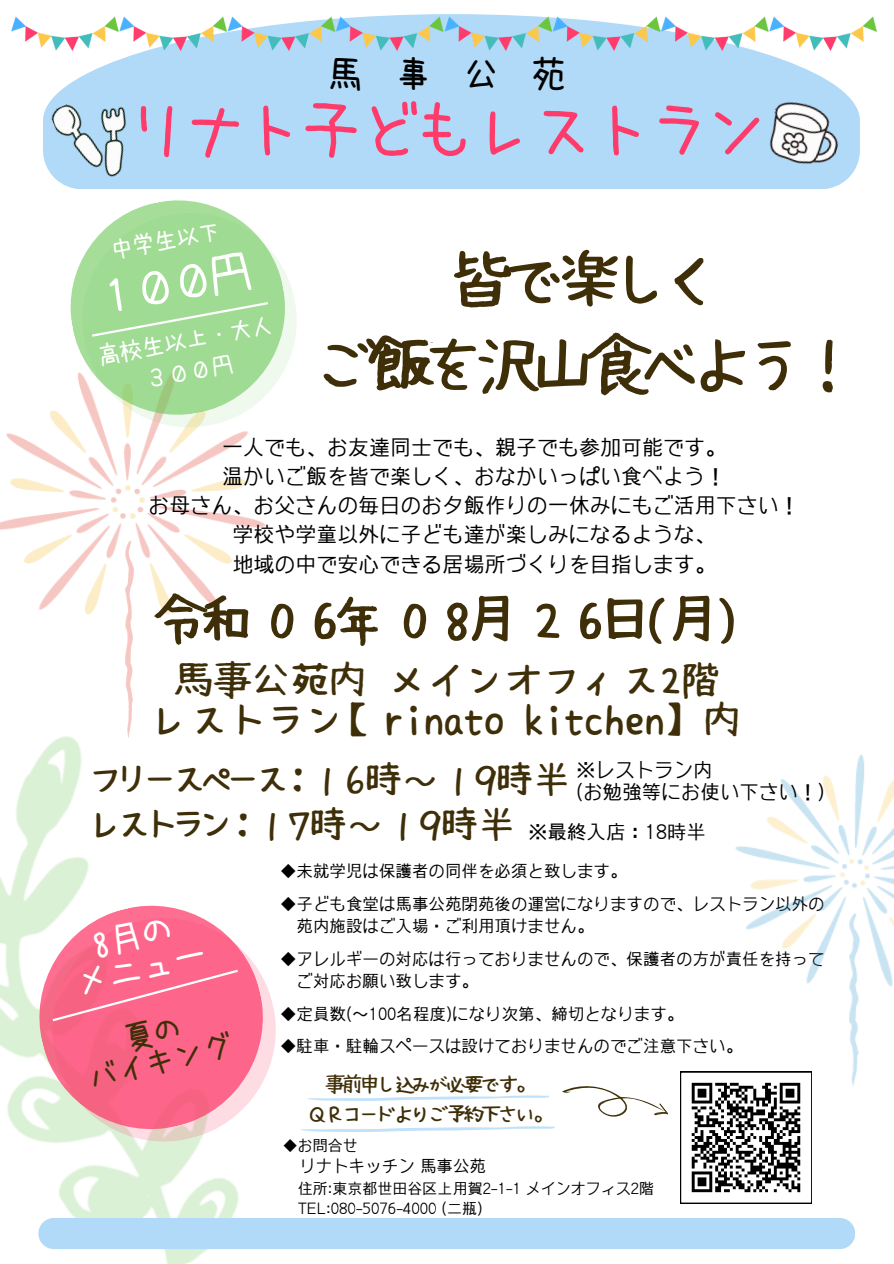
<style>
.page{position:relative;width:894px;height:1264px;background:#fff}
.page>*{position:absolute;margin:0;border:0;box-sizing:border-box;transform-origin:0 0}
.t1{font:69px "uzura font";letter-spacing:-.16em;color:#fe3b6a}
.t2{font:61.5px/85.5px "Hanazome Font";letter-spacing:-.13em;color:#3f2f09;text-align:center}
.t3{font:51px "Hanazome Font";letter-spacing:-.08em;color:#3f2f09}
.t4{font:48px "uzura font";color:#fff}
.t5{font:37.65px "uzura font";color:#000}
.t6{font:37.5px/39.3px "Hanazome Font";letter-spacing:.035em;color:#3f2f09;text-align:center}
.t7{font:36.75px/32.7px "uzura font";color:#fff;text-align:center}
.t8{font:34.5px "Hanazome Font";letter-spacing:-.2em;color:#3f2f09}
.t9{font:32.25px/29.2px "uzura font";color:#3f2f09;text-align:center}
.t10{font:24px "uzura font";color:#fff}
.t11{font:21px "Ume Hy Gothic";color:#000}
.t12{font:19.5px "Ume Hy Gothic";color:#000}
.t13{font:19.5px "Hanazome Font";letter-spacing:-.11em;color:#3f2f09}
.t14{font:16.5px "Ume Hy Gothic";color:#000}
.t15{font:15px "Ume Hy Gothic";color:#000}
</style>
<div class="page">
<img style="left:0;top:410px;width:266px;height:235px">
<img style="left:0;top:645px;width:398px;height:618px">
<svg style="left:45px;top:51px;width:813px;height:60px;background:#b8ddf8"></svg>
<div style="left:43px;top:111px;width:816px;height:78px;background:#b1daf8"></div>
<img style="left:49px;top:83px;width:102px;height:106px">
<img style="left:12px;top:14px;width:865px;height:37px">
<svg style="left:73px;top:300px;width:224px;height:136px"></svg>
<svg style="left:62px;top:200px;width:232px;height:223px;fill:#9fdb92"></svg>
<svg style="left:89px;top:300px;width:181px;height:38px;background:#a4dd98"></svg>
<div style="left:38px;top:1217px;width:817px;height:32px;background:#b1daf8;border-radius:16px"></div>
<svg style="left:41px;top:906px;width:246px;height:246px"></svg>
<svg style="left:28px;top:894px;width:246px;height:246px"></svg>
<svg style="left:50px;top:968px;width:190px;height:54px;background:#fb6b8c"></svg>
<svg style="left:307px;top:1095px;width:242px;height:5px"></svg>
<svg style="left:301px;top:1126px;width:253px;height:5px"></svg>
<img style="left:762px;top:96px;width:84px;height:79px">
<svg style="left:333px;top:1204px;width:4px;height:8px"></svg>
<svg style="left:350px;top:1204px;width:4px;height:8px"></svg>
<svg style="left:373px;top:1204px;width:4px;height:8px"></svg>
<svg style="left:562px;top:1086px;width:106px;height:31px"></svg>
<svg style="left:380px;top:1010px;width:14px;height:7px"></svg>
<img style="left:735px;top:754px;width:158px;height:344px">
<svg style="left:680px;top:1071px;width:131px;height:132px"></svg>
<h4 class="t5" style="left:326px;top:55px;width:242px">馬事公苑</h4>
<p class="t1" style="left:121px;top:95px;width:651px">リナト子どもレストラン</p>
<p class="t10" style="left:108px;top:239px;width:114px;rotate:-10deg">中学生以下</p>
<h1 class="t4" style="left:89px;top:274px;width:165px;rotate:-10deg">１００円</h1>
<p class="t10" style="left:95px;top:344px;width:181px;rotate:-10deg">高校生以上・大人</p>
<h6 class="t10" style="left:143px;top:368px;width:92px;rotate:-10deg">３００円</h6>
<p class="t2" style="left:318px;top:236px;width:545px">皆で楽しく<br>ご飯を沢山食べよう！</p>
<p class="t11" style="left:222px;top:436px;width:505px">一人でも、お友達同士でも、親子でも参加可能です。</p>
<p class="t11" style="left:222px;top:466px;width:505px">温かいご飯を皆で楽しく、おなかいっぱい食べよう！</p>
<p class="t11" style="left:148px;top:495px;width:652px">お母さん、お父さんの毎日のお夕飯作りの一休みにもご活用下さい！</p>
<p class="t11" style="left:232px;top:524px;width:484px">学校や学童以外に子ども達が楽しみになるような、</p>
<p class="t11" style="left:232px;top:553px;width:484px">地域の中で安心できる居場所づくりを目指します。</p>
<p class="t3" style="left:154px;top:593px;width:587px">令和 0 6年 0 8月 2 6日(月)</p>
<p class="t6" style="left:151px;top:660px;width:591px">馬事公苑内メインオフィス2階レストラン【rinato kitchen】内</p>
<p class="t12" style="left:576px;top:760px;width:138px">※レストラン内</p>
<p class="t12" style="left:576px;top:782px;width:250px">(お勉強等にお使い下さい！)</p>
<p class="t8" style="left:89px;top:761px;width:481px">フリースペース：１６時～１９時半</p>
<p class="t8" style="left:89px;top:806px;width:426px">レストラン：１７時～１９時半</p>
<p class="t12" style="left:528px;top:822px;width:179px">※最終入店：18時半</p>
<h3 class="t7" style="left:63px;top:936px;width:139px;rotate:-14deg">8月の<br>メニュー</h3>
<h6 class="t9" style="left:77px;top:1036px;width:151px;rotate:-14deg">夏の<br>バイキング</h6>
<p class="t14" style="left:280px;top:863px;width:348px">◆未就学児は保護者の同伴を必須と致します。</p>
<h3 class="t14" style="left:280px;top:895px;width:546px">◆子ども食堂は馬事公苑閉苑後の運営になりますので、レストラン以外の</h3>
<p class="t14" style="left:296px;top:918px;width:298px">苑内施設はご入場・ご利用頂けません。</p>
<h4 class="t14" style="left:280px;top:950px;width:546px">◆アレルギーの対応は行っておりませんので、保護者の方が責任を持って</h4>
<h5 class="t14" style="left:296px;top:973px;width:183px">ご対応お願い致します。</h5>
<h4 class="t14" style="left:280px;top:1005px;width:405px">◆定員数(～100名程度)になり次第、締切となります。</h4>
<p class="t14" style="left:280px;top:1038px;width:463px">◆駐車・駐輪スペースは設けておりませんのでご注意下さい。</p>
<h6 class="t13" style="left:325px;top:1074px;width:212px">事前申し込みが必要です。</h6>
<h2 class="t13" style="left:308px;top:1104px;width:246px">ＱＲコードよりご予約下さい。</h2>
<p class="t15" style="left:283px;top:1137px;width:76px">◆お問合せ</p>
<p class="t14" style="left:299px;top:1157px;width:188px">リナトキッチン馬事公苑</p>
<p class="t15" style="left:298px;top:1180px;width:358px">住所:東京都世田谷区上用賀2-1-1 メインオフィス2階</p>
<p class="t15" style="left:298px;top:1200px;width:186px">TEL:080-5076-4000 (二瓶)</p>
</div>
